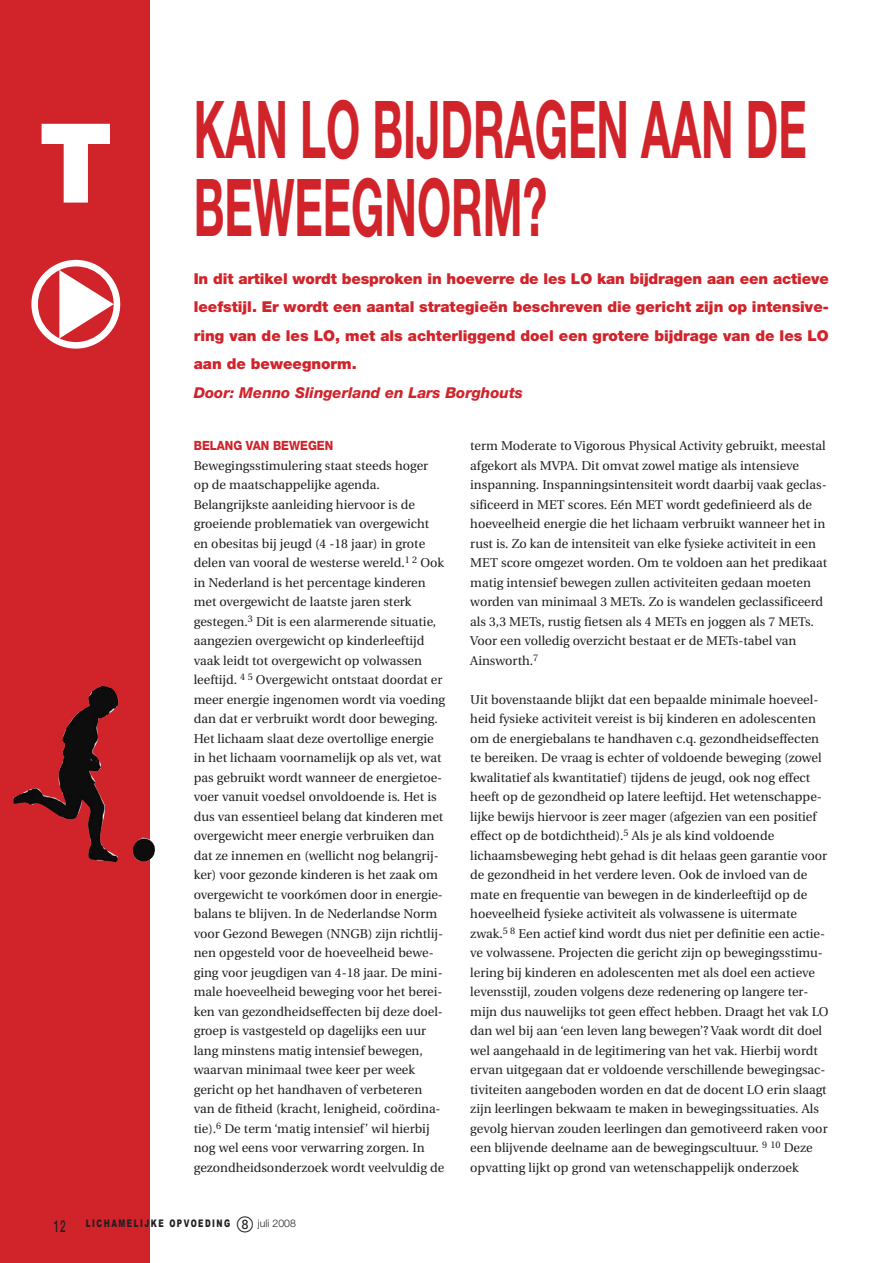
<style>
.page{position:relative;width:892px;height:1263px;background:#fff}
.page>*{position:absolute;margin:0;border:0;box-sizing:border-box;transform-origin:0 0}
.t1{font:900 110.25px "Helvetica Neue";color:#fff}
.t2{font:700 79.8px/78px "Helvetica Neue";color:#d1232a;scale:.55 1}
.t3{font:500 16.5px "Helvetica Neue";color:#231f20;scale:.6 1}
.t4{font:900 15px/28.5px "Helvetica Neue";color:#d1232a;text-align:justify}
.t5{font:italic 800 15px "Helvetica Neue";color:#d1232a}
.t6{font:12.75px/19.5px "Utopia";color:#231f20}
.t7{font:800 12.75px "Helvetica Neue";color:#d1232a;scale:.9 1}
.t8{font:900 10.5px "Arial";letter-spacing:.2em;color:#231f20;scale:.7 1}
.s1{font-family:"European Pi One";font-weight:400;font-size:16.5px}
.s2{font-family:"Helvetica Neue";font-weight:300}
</style>
<div class="page">
<div style="left:0;top:0;width:150px;height:1263px;background:#d1232a"></div>
<img style="left:14px;top:686px;width:141px;height:177px">
<h1 class="t1" style="left:39px;top:124px;width:75px">T</h1>
<h2 class="t2" style="left:194px;top:97px;width:1116px">KAN LO BIJDRAGEN AAN DE<br>BEWEEGNORM?</h2>
<p class="t4" style="left:194px;top:265px;width:636px">In dit artikel wordt besproken in hoeverre de les LO kan bijdragen aan een actieve leefstijl. Er wordt een aantal strategieën beschreven die gericht zijn op intensive&shy;ring van de les LO, met als achterliggend doel een grotere bijdrage van de les LO aan de beweegnorm.</p>
<p class="t5" style="left:194px;top:387px;width:331px">Door: Menno Slingerland en Lars Borghouts</p>
<p class="t7" style="left:194px;top:441px;width:157px">BELANG VAN BEWEGEN</p>
<p class="t6" style="left:194px;top:457px;width:253px">Bewegingsstimulering staat steeds hoger op de maatschappelijke agenda.<br>Belangrijkste aanleiding hiervoor is de groeiende problematiek van overgewicht en obesitas bij jeugd (4 -18 jaar) in grote delen van vooral de westerse wereld.<sup>1</sup> <sup>2</sup> Ook in Nederland is het percentage kinderen met overgewicht de laatste jaren sterk gestegen.<sup>3</sup> Dit is een alarmerende situatie, aangezien overgewicht op kinderleeftijd vaak leidt tot overgewicht op volwassen leeftijd. <sup>4</sup> <sup>5</sup> Overgewicht ontstaat doordat er meer energie ingenomen wordt via voeding dan dat er verbruikt wordt door beweging.<br>Het lichaam slaat deze overtollige energie in het lichaam voornamelijk op als vet, wat pas gebruikt wordt wanneer de energietoe&shy;voer vanuit voedsel onvoldoende is. Het is dus van essentieel belang dat kinderen met overgewicht meer energie verbruiken dan dat ze innemen en (wellicht nog belangrij&shy;ker) voor gezonde kinderen is het zaak om overgewicht te voorkómen door in energie&shy;balans te blijven. In de Nederlandse Norm voor Gezond Bewegen (NNGB) zijn richtlij&shy;nen opgesteld voor de hoeveelheid bewe&shy;ging voor jeugdigen van 4-18 jaar. De mini&shy;male hoeveelheid beweging voor het berei&shy;ken van gezondheidseffecten bij deze doel&shy;groep is vastgesteld op dagelijks een uur lang minstens matig intensief bewegen, waarvan minimaal twee keer per week gericht op het handhaven of verbeteren van de fitheid (kracht, lenigheid, coördina&shy;tie).<sup>6</sup> De term ‘matig intensief’ wil hierbij nog wel eens voor verwarring zorgen. In gezondheidsonderzoek wordt veelvuldig de</p>
<p class="t6" style="left:470px;top:437px;width:358px">term Moderate to Vigorous Physical Activity gebruikt, meestal afgekort als MVPA. Dit omvat zowel matige als intensieve inspanning. Inspanningsintensiteit wordt daarbij vaak geclas&shy;sificeerd in MET scores. Eén MET wordt gedefinieerd als de hoeveelheid energie die het lichaam verbruikt wanneer het in rust is. Zo kan de intensiteit van elke fysieke activiteit in een MET score omgezet worden. Om te voldoen aan het predikaat matig intensief bewegen zullen activiteiten gedaan moeten worden van minimaal 3 METs. Zo is wandelen geclassificeerd als 3,3 METs, rustig fietsen als 4 METs en joggen als 7 METs.<br>Voor een volledig overzicht bestaat er de METs-tabel van Ainsworth.<sup>7</sup></p>
<p class="t6" style="left:470px;top:691px;width:360px">Uit bovenstaande blijkt dat een bepaalde minimale hoeveel&shy;heid fysieke activiteit vereist is bij kinderen en adolescenten om de energiebalans te handhaven c.q. gezondheidseffecten te bereiken. De vraag is echter of voldoende beweging (zowel kwalitatief als kwantitatief) tijdens de jeugd, ook nog effect heeft op de gezondheid op latere leeftijd. Het wetenschappe&shy;lijke bewijs hiervoor is zeer mager (afgezien van een positief effect op de botdichtheid).<sup>5</sup> Als je als kind voldoende lichaamsbeweging hebt gehad is dit helaas geen garantie voor de gezondheid in het verdere leven. Ook de invloed van de mate en frequentie van bewegen in de kinderleeftijd op de hoeveelheid fysieke activiteit als volwassene is uitermate zwak.<sup>5</sup> <sup>8</sup> Een actief kind wordt dus niet per definitie een actie&shy;ve volwassene. Projecten die gericht zijn op bewegingsstimu&shy;lering bij kinderen en adolescenten met als doel een actieve levensstijl, zouden volgens deze redenering op langere ter&shy;mijn dus nauwelijks tot geen effect hebben. Draagt het vak LO dan wel bij aan ‘een leven lang bewegen’? Vaak wordt dit doel wel aangehaald in de legitimering van het vak. Hierbij wordt ervan uitgegaan dat er voldoende verschillende bewegingsac&shy;tiviteiten aangeboden worden en dat de docent LO erin slaagt zijn leerlingen bekwaam te maken in bewegingssituaties. Als gevolg hiervan zouden leerlingen dan gemotiveerd raken voor een blijvende deelname aan de bewegingscultuur. <sup>9</sup> <sup>10</sup> Deze opvatting lijkt op grond van wetenschappelijk onderzoek</p>
<p class="t3" style="left:54px;top:1220px;width:21px">12</p>
<p class="t8" style="left:86px;top:1217px;width:301px">LICHAMELIJKE OPVOEDING <span class="s1">-</span> <span class="s2">juli 2008</span></p>
</div>
